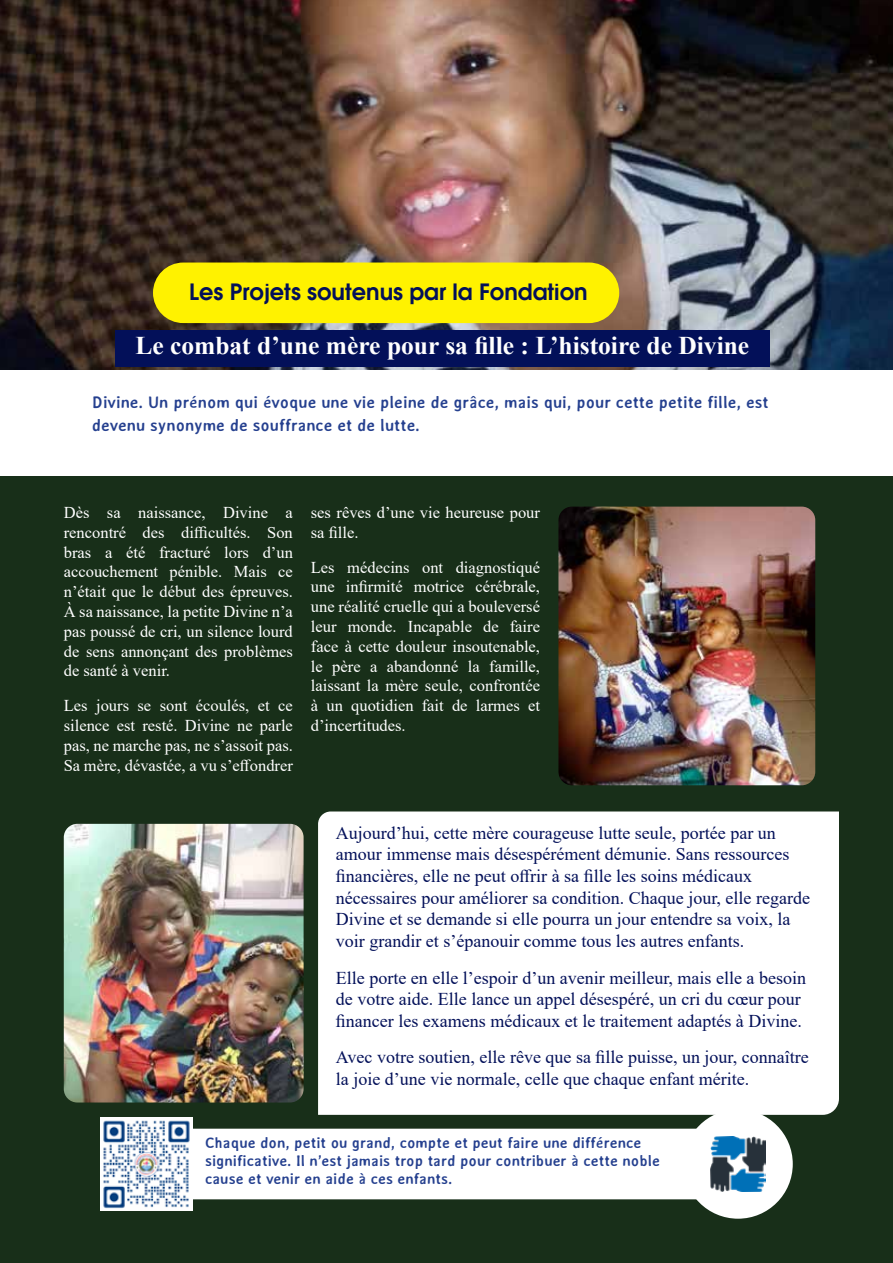
<style>
.page{position:relative;width:893px;height:1263px;background:#fff}
.page>*{position:absolute;margin:0;border:0;box-sizing:border-box;transform-origin:0 0}
.t1{font:700 25.5px "Times New Roman";color:#fff}
.t2{font:600 22.5px "Avant Garde";color:#031059}
.t3{font:18px/21.6px "Times New Roman";color:#031059}
.t4{font:16.5px/19.8px "Times New Roman";color:#fff;text-align:justify}
.t5{font:700 16.5px/22.5px "Averia Sans";color:#25408f}
.t6{font:700 15px/18px "Averia Sans";color:#25408f}
</style>
<div class="page">
<div style="left:0;top:476px;width:893px;height:787px;background:#182f19"></div>
<img style="left:0;top:0;width:893px;height:369px">
<div style="left:115px;top:330px;width:654px;height:36px;background:#031059"></div>
<div style="left:683px;top:1109px;width:110px;height:110px;background:#fff;border-radius:50%"></div>
<div style="left:110px;top:1129px;width:677px;height:70px;background:#fff;border-radius:35px"></div>
<img style="left:710px;top:1136px;width:56px;height:56px">
<img style="left:101px;top:1118px;width:92px;height:92px">
<div style="left:318px;top:811px;width:521px;height:304px;background:#fff"></div>
<div style="left:153px;top:263px;width:466px;height:60px;background:#fff200;border-radius:30px"></div>
<img style="left:558px;top:507px;width:257px;height:278px">
<img style="left:64px;top:824px;width:240px;height:278px">
<h2 class="t2" style="left:189px;top:274px;width:400px">Les Projets soutenus par la Fondation</h2>
<h1 class="t1" style="left:135px;top:327px;width:615px">Le combat d’une mère pour sa fille : L’histoire de Divine</h1>
<p class="t5" style="left:92px;top:391px;width:678px">Divine. Un prénom qui évoque une vie pleine de grâce, mais qui, pour cette petite fille, est devenu synonyme de souffrance et de lutte.</p>
<p class="t4" style="left:64px;top:502px;width:231px">Dès sa naissance, Divine a rencontré des difficultés. Son bras a été fracturé lors d’un accouchement pénible. Mais ce n’était que le début des épreuves.<br>À sa naissance, la petite Divine n’a pas poussé de cri, un silence lourd de sens annonçant des problèmes de santé à venir.</p>
<p class="t4" style="left:64px;top:695px;width:231px">Les jours se sont écoulés, et ce silence est resté. Divine ne parle pas, ne marche pas, ne s’assoit pas.<br>Sa mère, dévastée, a vu s’effondrer</p>
<p class="t4" style="left:311px;top:502px;width:231px">ses rêves d’une vie heureuse pour sa fille.</p>
<p class="t4" style="left:311px;top:557px;width:231px">Les médecins ont diagnostiqué une infirmité motrice cérébrale, une réalité cruelle qui a bouleversé leur monde. Incapable de faire face à cette douleur insoutenable, le père a abandonné la famille, laissant la mère seule, confrontée à un quotidien fait de larmes et d’incertitudes.</p>
<p class="t3" style="left:336px;top:821px;width:476px">Aujourd’hui, cette mère courageuse lutte seule, portée par un amour immense mais désespérément démunie. Sans ressources financières, elle ne peut offrir à sa fille les soins médicaux nécessaires pour améliorer sa condition. Chaque jour, elle regarde Divine et se demande si elle pourra un jour entendre sa voix, la voir grandir et s’épanouir comme tous les autres enfants.</p>
<p class="t3" style="left:336px;top:966px;width:472px">Elle porte en elle l’espoir d’un avenir meilleur, mais elle a besoin de votre aide. Elle lance un appel désespéré, un cri du cœur pour financer les examens médicaux et le traitement adaptés à Divine.</p>
<p class="t3" style="left:336px;top:1046px;width:474px">Avec votre soutien, elle rêve que sa fille puisse, un jour, connaître la joie d’une vie normale, celle que chaque enfant mérite.</p>
<p class="t6" style="left:205px;top:1133px;width:456px">Chaque don, petit ou grand, compte et peut faire une différence significative. Il n’est jamais trop tard pour contribuer à cette noble cause et venir en aide à ces enfants.</p>
</div>
